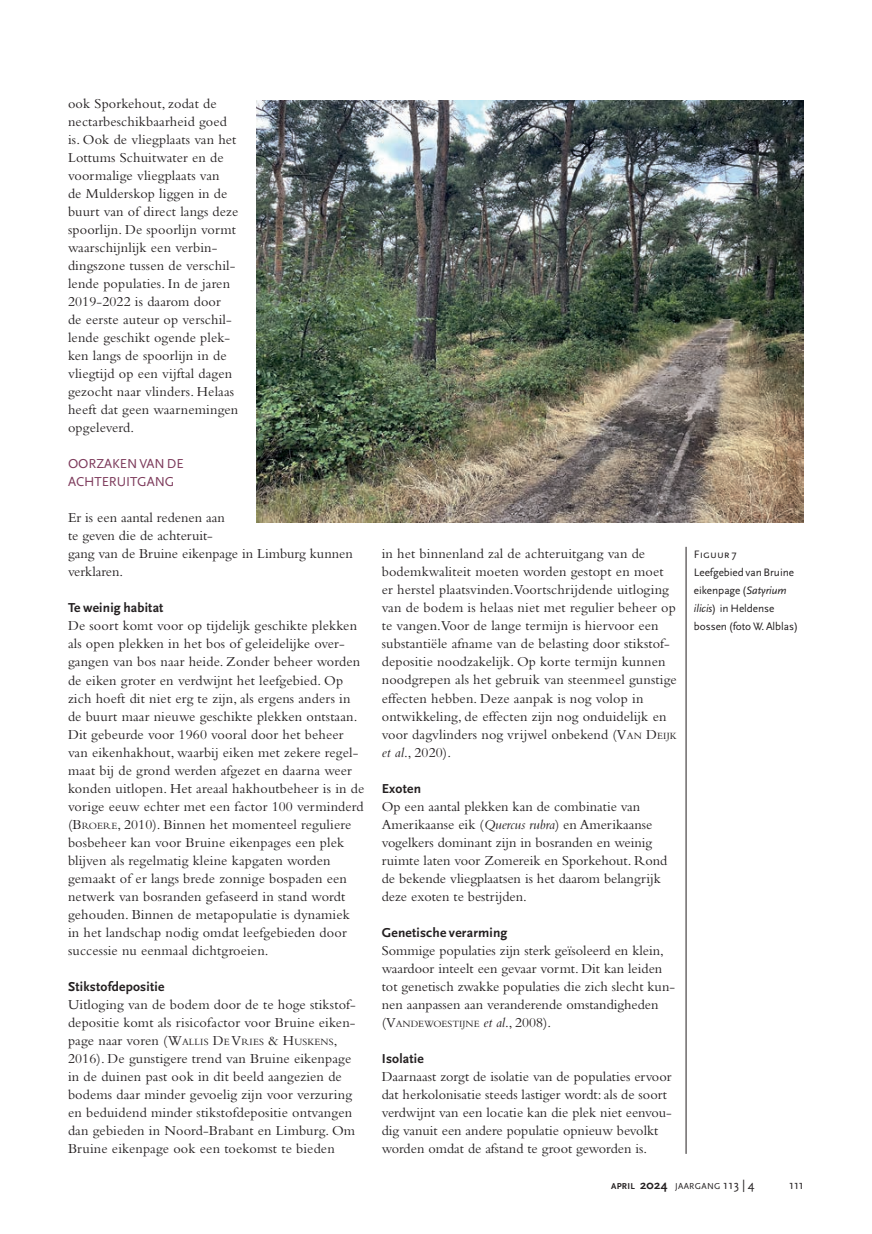
<style>
.page{position:relative;width:872px;height:1234px;background:#fff}
.page>*{position:absolute;margin:0;border:0;box-sizing:border-box;transform-origin:0 0}
.t1{font:14.25px/18px "Bembo";letter-spacing:.01em;color:#231f20}
.t2{font:700 13.5px "Scala Sans";letter-spacing:.015em;color:#231f20}
.t3{font:13.5px/18px "Scala Sans";letter-spacing:-.005em;color:#7c395a}
.t4{font:12.75px "Scala Sans";color:#231f20}
.t5{font:11.25px/18px "Scala Sans";letter-spacing:-.005em;color:#231f20}
.t6{font:11.25px "Scala Sans Caps";letter-spacing:-.005em;color:#231f20}
.t7{font:10.05px "Bembo";letter-spacing:.015em;color:#231f20}
.t8{font:8.85px "Scala Sans";letter-spacing:.035em;color:#231f20}
.s1{font-style:inherit}
.s2{font-size:10.05px}
.s3{font-size:14.25px}
.s4{font-style:italic}
.s5{font-style:italic;font-size:14.25px}
.s6{font-weight:700}
.s7{font-weight:700;font-size:12.75px}
.s8{font-size:12.75px}
</style>
<div class="page">
<hr style="left:686px;top:546px;width:1px;height:607px;background:#231f20">
<img style="left:256px;top:100px;width:548px;height:422px">
<p class="t1" style="left:68px;top:94px;width:172px">ook Sporkehout, zodat de nectarbeschikbaarheid goed is. Ook de vliegplaats van het<br>Lottums Schuitwater en de voormalige vliegplaats van<br>de Mulderskop liggen in de buurt van of direct langs deze spoorlijn. De spoorlijn vormt waarschijnlijk een verbin&shy;dingszone tussen de verschil&shy;lende populaties. In de jaren<br>2019-2022 is daarom door<br>de eerste auteur op verschil&shy;lende geschikt ogende plek&shy;ken langs de spoorlijn in de vliegtijd op een vijftal dagen gezocht naar vlinders. Helaas heeft dat geen waarnemingen opgeleverd.</p>
<p class="t3" style="left:68px;top:455px;width:117px">OORZAKEN VAN DE<br>ACHTERUITGANG</p>
<p class="t1" style="left:68px;top:508px;width:286px">Er is een aantal redenen aan<br>te geven die de achteruit-<br>gang van de Bruine eikenpage in Limburg kunnen verklaren.</p>
<p class="t2" style="left:68px;top:600px;width:97px">Te weinig habitat</p>
<p class="t1" style="left:68px;top:616px;width:298px">De soort komt voor op tijdelijk geschikte plekken als open plekken in het bos of geleidelijke over&shy;gangen van bos naar heide. Zonder beheer worden de eiken groter en verdwijnt het leefgebied. Op zich hoeft dit niet erg te zijn, als ergens anders in de buurt maar nieuwe geschikte plekken ontstaan.<br>Dit gebeurde voor 1960 vooral door het beheer van eikenhakhout, waarbij eiken met zekere regel&shy;maat bij de grond werden afgezet en daarna weer konden uitlopen. Het areaal hakhoutbeheer is in de vorige eeuw echter met een factor 100 verminderd (<span class="s1">B</span><span class="s2">ROERE</span>, 2010). Binnen het momenteel reguliere bosbeheer kan voor Bruine eikenpages een plek blijven als regelmatig kleine kapgaten worden gemaakt of er langs brede zonnige bospaden een netwerk van bosranden gefaseerd in stand wordt gehouden. Binnen de metapopulatie is dynamiek in het landschap nodig omdat leefgebieden door successie nu eenmaal dichtgroeien.</p>
<p class="t2" style="left:68px;top:978px;width:98px">Stikstofdepositie</p>
<p class="t1" style="left:68px;top:994px;width:289px">Uitloging van de bodem door de te hoge stikstof&shy;depositie komt als risicofactor voor Bruine eiken-</p>
<p class="t7" style="left:68px;top:1035px;width:271px"><span class="s3">page naar voren (</span><span class="s3">W</span>ALLIS <span class="s3">D</span>E <span class="s3">V</span>RIES <span class="s3">&amp; H</span>USKENS<span class="s3">,</span></p>
<p class="t1" style="left:68px;top:1048px;width:289px">2016). De gunstigere trend van Bruine eikenpage in de duinen past ook in dit beeld aangezien de bodems daar minder gevoelig zijn voor verzuring en beduidend minder stikstofdepositie ontvangen dan gebieden in Noord-Brabant en Limburg. Om Bruine eikenpage ook een toekomst te bieden</p>
<p class="t1" style="left:382px;top:544px;width:296px">in het binnenland zal de achteruitgang van de bodemkwaliteit moeten worden gestopt en moet er herstel plaatsvinden. Voortschrijdende uitloging van de bodem is helaas niet met regulier beheer op te vangen. Voor de lange termijn is hiervoor een substantiële afname van de belasting door stikstof&shy;depositie noodzakelijk. Op korte termijn kunnen noodgrepen als het gebruik van steenmeel gunstige effecten hebben. Deze aanpak is nog volop in ontwikkeling, de effecten zijn nog onduidelijk en voor dagvlinders nog vrijwel onbekend (<span class="s1">V</span><span class="s2">AN</span> <span class="s1">D</span><span class="s2">EIJK </span><span class="s4">et al</span>., 2020).</p>
<p class="t2" style="left:382px;top:780px;width:41px">Exoten</p>
<p class="t1" style="left:382px;top:796px;width:287px">Op een aantal plekken kan de combinatie van Amerikaanse eik (<span class="s4">Quercus rubra</span>) en Amerikaanse vogelkers dominant zijn in bosranden en weinig ruimte laten voor Zomereik en Sporkehout. Rond de bekende vliegplaatsen is het daarom belangrijk deze exoten te bestrijden.</p>
<p class="t2" style="left:382px;top:924px;width:127px">Genetische verarming</p>
<p class="t1" style="left:382px;top:940px;width:295px">Sommige populaties zijn sterk geïsoleerd en klein, waardoor inteelt een gevaar vormt. Dit kan leiden tot genetisch zwakke populaties die zich slecht kun&shy;nen aanpassen aan veranderende omstandigheden</p>
<p class="t7" style="left:382px;top:1017px;width:171px"><span class="s3">(</span><span class="s3">V</span>ANDEWOESTIJNE <span class="s5">et al</span><span class="s3">., 2008).</span></p>
<p class="t2" style="left:382px;top:1050px;width:43px">Isolatie</p>
<p class="t1" style="left:382px;top:1066px;width:292px">Daarnaast zorgt de isolatie van de populaties ervoor dat herkolonisatie steeds lastiger wordt: als de soort verdwijnt van een locatie kan die plek niet eenvou&shy;dig vanuit een andere populatie opnieuw bevolkt worden omdat de afstand te groot geworden is.</p>
<p class="t6" style="left:694px;top:548px;width:44px">Figuur 7</p>
<p class="t5" style="left:694px;top:564px;width:106px">Leefgebied van Bruine eikenpage (<span class="s4">Satyrium ilicis</span>) in Heldense bossen (foto W. Alblas)</p>
<p class="t8" style="left:611px;top:1180px;width:145px"><span class="s6">april</span> <span class="s7">2024</span> JAARGANG <span class="s8">113 | 4</span></p>
<p class="t4" style="left:789px;top:1177px;width:16px">111</p>
</div>
